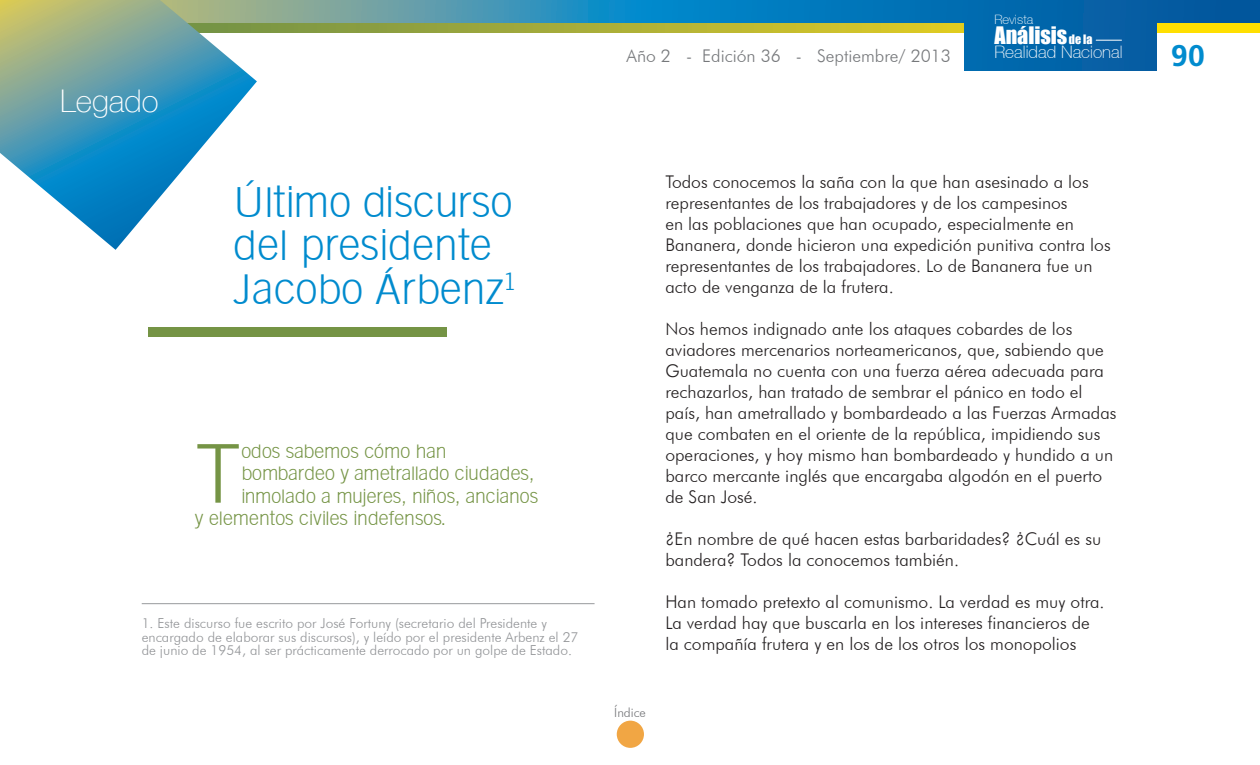
<style>
.page{position:relative;width:1260px;height:765px;background:#fff}
.page>*{position:absolute;margin:0;border:0;box-sizing:border-box;transform-origin:0 0}
.t1{font:81.12px "Goethe Gothic";color:#759445}
.t2{font:41.25px/43.8px "Goethe Gothic";color:#018bce}
.t3{font:100 31.25px "Helve Nue";color:#fff}
.t4{font:700 31.25px "Carto Gothic Std";color:#018bce}
.t5{font:22.12px "Impact";color:#fff}
.t6{font:18.75px "Goethe Gothic";color:#759445}
.t7{font:300 17.5px/21px "Futura BT";color:#231f20}
.t8{font:300 17.5px "Futura BT";color:#76787b}
.t9{font:100 17.12px "Helvetica 35";color:#fff}
.t10{font:300 13.75px/13.8px "Futura BT";color:#939598}
.t11{font:100 12.88px "Helvetica 35";color:#fff}
.t12{font:300 12.75px "Futura BT";color:#757679}
.s1{font-size:11.88px}
</style>
<div class="page">
<svg style="left:257px;top:0;width:1003px;height:23px;background:#2785b3"></svg>
<svg style="left:257px;top:23px;width:1003px;height:10px;background:#b7b52f"></svg>
<div style="left:964px;top:0;width:192px;height:71px;background:#0064a9"></div>
<div style="left:617px;top:721px;width:27px;height:27px;background:#f1a644;border-radius:50%"></div>
<svg style="left:1096px;top:40px;width:26px;height:1px"></svg>
<svg style="left:0;top:0;width:257px;height:250px"></svg>
<div style="left:148px;top:327px;width:298px;height:10px;background:#759445"></div>
<hr style="left:142px;top:603px;width:453px;height:1px;background:#97999c">
<h3 class="t3" style="left:60px;top:82px;width:100px">Legado</h3>
<h2 class="t2" style="left:234px;top:179px;width:285px">Último discurso del presidente<br>Jacobo Árbenz<sup>1</sup></h2>
<h1 class="t1" style="left:195px;top:425px;width:48px">T</h1>
<p class="t6" style="left:241px;top:440px;width:207px">odos sabemos cómo han</p>
<p class="t6" style="left:241px;top:462px;width:294px">bombardeo y ametrallado ciudades,</p>
<p class="t6" style="left:241px;top:485px;width:299px">inmolado a mujeres, niños, ancianos</p>
<p class="t6" style="left:195px;top:507px;width:254px">y elementos civiles indefensos.</p>
<p class="t10" style="left:142px;top:616px;width:438px">1. Este discurso fue escrito por José Fortuny (secretario del Presidente y encargado de elaborar sus discursos), y leído por el presidente Arbenz el 27 de junio de 1954, al ser prácticamente derrocado por un golpe de Estado.</p>
<p class="t8" style="left:627px;top:45px;width:326px">Año 2 - Edición 36 - Septiembre/ 2013</p>
<p class="t11" style="left:994px;top:12px;width:40px">Revista</p>
<p class="t5" style="left:994px;top:18px;width:100px">Análisis<span class="s1">de la</span></p>
<p class="t9" style="left:994px;top:42px;width:130px">Realidad Nacional</p>
<h3 class="t4" style="left:1171px;top:38px;width:35px">90</h3>
<p class="t7" style="left:665px;top:171px;width:447px">Todos conocemos la saña con la que han asesinado a los representantes de los trabajadores y de los campesinos<br>en las poblaciones que han ocupado, especialmente en Bananera, donde hicieron una expedición punitiva contra los representantes de los trabajadores. Lo de Bananera fue un acto de venganza de la frutera.</p>
<p class="t7" style="left:665px;top:318px;width:453px">Nos hemos indignado ante los ataques cobardes de los aviadores mercenarios norteamericanos, que, sabiendo que Guatemala no cuenta con una fuerza aérea adecuada para rechazarlos, han tratado de sembrar el pánico en todo el país, han ametrallado y bombardeado a las Fuerzas Armadas que combaten en el oriente de la república, impidiendo sus operaciones, y hoy mismo han bombardeado y hundido a un barco mercante inglés que encargaba algodón en el puerto de San José.</p>
<p class="t7" style="left:665px;top:528px;width:437px">¿En nombre de qué hacen estas barbaridades? ¿Cuál es su bandera? Todos la conocemos también.</p>
<p class="t7" style="left:665px;top:591px;width:441px">Han tomado pretexto al comunismo. La verdad es muy otra.<br>La verdad hay que buscarla en los intereses financieros de la compañía frutera y en los de los otros los monopolios</p>
<p class="t12" style="left:614px;top:705px;width:33px">Índice</p>
</div>
